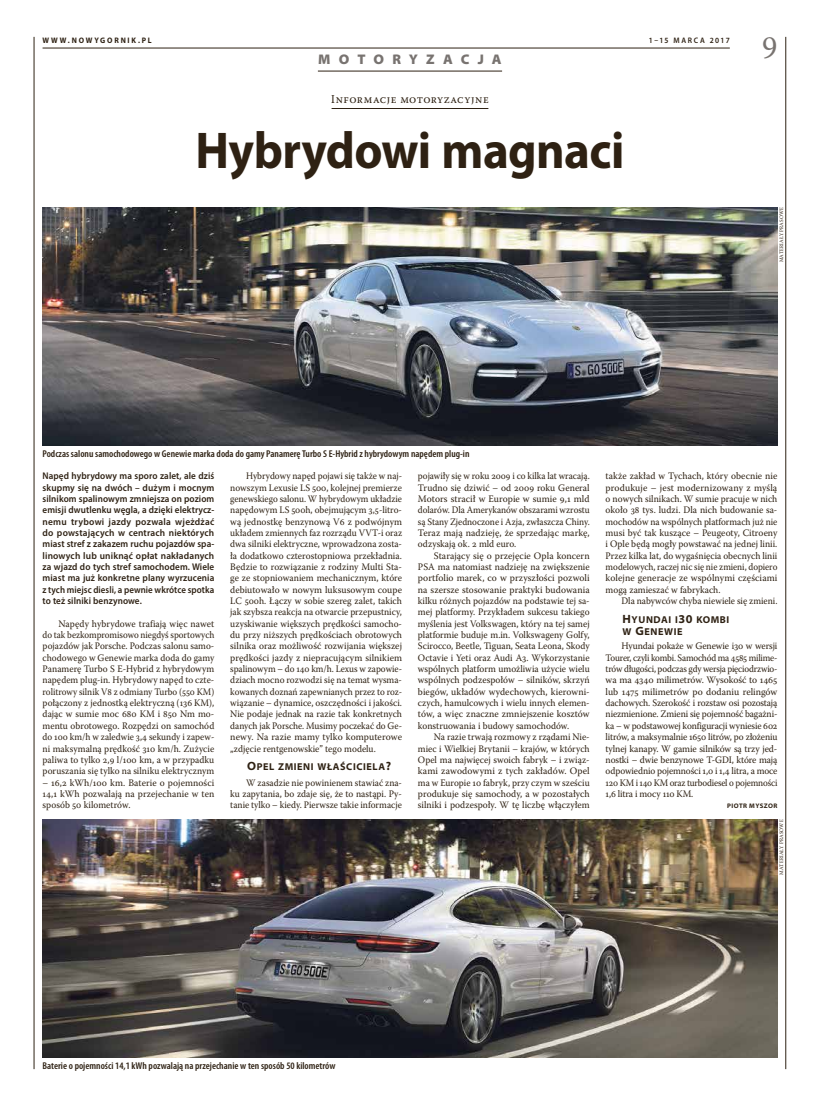
<style>
.page{position:relative;width:820px;height:1106px;background:#fff}
.page>*{position:absolute;margin:0;border:0;box-sizing:border-box;transform-origin:0 0}
.t1{font:700 52px "Myriad Pro";letter-spacing:-.015em;color:#2e2113;scale:.94 1}
.t2{font:32px "Warnock Pro";color:#787370;scale:.94 1}
.t3{font:900 semi-expanded 14px "Myriad Pro";letter-spacing:.615em;color:#787370;scale:.94 1}
.t4{font:12px "Warnock Pro";letter-spacing:.05em;color:#2e2113;scale:.94 1}
.t5{font:10px/12.3px "Myriad Pro Bold Semi Ext SC830";letter-spacing:.06em;color:#2e2113;scale:.94 1}
.t6{font:9.9px/11.3px "Warnock Pro";color:#2e2113;text-align:justify;scale:.96 1}
.t7{font:9.9px/11.3px "Warnock Pro";color:#2e2113;text-align:justify;scale:.93 1}
.t8{font:9.9px/11.3px "Warnock Pro";color:#2e2113;text-align:justify;scale:.94 1}
.t9{font:9.9px/11.3px "Warnock Pro";color:#2e2113;text-align:justify;scale:.95 1}
.t10{font:9.9px/11.3px "Warnock Pro";color:#2e2113;text-align:justify;scale:.92 1}
.t11{font:600 condensed 9.9px "Myriad Pro";color:#2e2113;scale:1.04 1}
.t12{font:600 9.7px/11.3px "Myriad Pro";letter-spacing:.005em;color:#2e2113;text-align:justify;scale:.94 1}
.t13{font:700 8px "Myriad Pro";letter-spacing:.235em;color:#2e2113;scale:.94 1}
.t14{font:600 8px "Myriad Pro";letter-spacing:.215em;color:#2e2113;scale:.94 1}
.t15{font:700 semi-expanded 6.6px "Myriad Pro";letter-spacing:.07em;color:#2e2113;scale:.94 1}
.t16{font:5.3px "Warnock Pro";letter-spacing:.025em;color:#2e2113;scale:.94 1}
.s1{font-size:12px}
</style>
<div class="page">
<hr style="left:34px;top:37px;width:1px;height:1032px;background:#2e2113">
<hr style="left:785px;top:37px;width:1px;height:1032px;background:#2e2113">
<hr style="left:43px;top:48px;width:686px;height:1px;background:#2e2113">
<hr style="left:318px;top:71px;width:184px;height:1px;background:#2e2113">
<hr style="left:331px;top:108px;width:157px;height:1px;background:#2e2113">
<img style="left:43px;top:819px;width:734px;height:238px">
<img style="left:43px;top:207px;width:734px;height:238px">
<p class="t13" style="left:43px;top:35px;width:117px">WWW.NOWYGORNIK.PL</p>
<h3 class="t3" style="left:318px;top:51px;width:196px">MOTORYZACJA</h3>
<p class="t4" style="left:331px;top:92px;width:169px">Informacje motoryzacyjne</p>
<h1 class="t1" style="left:195px;top:117px;width:457px">Hybrydowi magnaci</h1>
<p class="t14" style="left:648px;top:35px;width:87px">1–15 MARCA 2017</p>
<h2 class="t2" style="left:762px;top:28px;width:18px">9</h2>
<p class="t16" style="left:778px;top:262px;width:60px;rotate:-90deg">MATERIAŁY PRASOWE</p>
<p class="t11" style="left:43px;top:448px;width:412px">Podczas salonu samochodowego w Genewie marka doda do gamy Panamerę Turbo S E-Hybrid z hybrydowym napędem plug-in</p>
<p class="t12" style="left:43px;top:470px;width:184px">Napęd hybrydowy ma sporo zalet, ale dziś skupmy się na dwóch – dużym i mocnym silnikom spalinowym zmniejsza on poziom emisji dwutlenku węgla, a dzięki elektrycz&shy;nemu trybowi jazdy pozwala wjeżdżać do powstających w centrach niektórych miast stref z zakazem ruchu pojazdów spa&shy;linowych lub uniknąć opłat nakładanych za wjazd do tych stref samochodem. Wiele miast ma już konkretne plany wyrzucenia z tych miejsc diesli, a pewnie wkrótce spotka to też silniki benzynowe.</p>
<p class="t9" style="left:43px;top:617px;width:182px;text-indent:16px">Napędy hybrydowe trafiają więc nawet do tak bezkompromisowo niegdyś sportowych pojazdów jak Porsche. Podczas salonu samo&shy;chodowego w Genewie marka doda do gamy Panamerę Turbo S E-Hybrid z hybrydowym napędem plug-in. Hybrydowy napęd to czte&shy;rolitrowy silnik V8 z odmiany Turbo (550 KM) połączony z jednostką elektryczną (136 KM), dając w sumie moc 680 KM i 850 Nm mo&shy;mentu obrotowego. Rozpędzi on samochód do 100 km/h w zaledwie 3,4 sekundy i zapew&shy;ni maksymalną prędkość 310 km/h. Zużycie paliwa to tylko 2,9 l/100 km, a w przypadku poruszania się tylko na silniku elektrycznym</p>
<p class="t6" style="left:43px;top:776px;width:180px">– 16,2 kWh/100 km. Baterie o pojemności 14,1 kWh pozwalają na przejechanie w ten sposób 50 kilometrów.</p>
<p class="t7" style="left:230px;top:470px;width:186px;text-indent:16px">Hybrydowy napęd pojawi się także w naj&shy;nowszym Lexusie LS 500, kolejnej premierze genewskiego salonu. W hybrydowym układzie napędowym LS 500h, obejmującym 3,5-litro&shy;wą jednostkę benzynową V6 z podwójnym układem zmiennych faz rozrządu VVT-i oraz dwa silniki elektryczne, wprowadzona zosta&shy;ła dodatkowo czterostopniowa przekładnia.<br>Będzie to rozwiązanie z rodziny Multi Sta&shy;ge ze stopniowaniem mechanicznym, które debiutowało w nowym luksusowym coupe LC 500h. Łączy w sobie szereg zalet, takich jak szybsza reakcja na otwarcie przepustnicy, uzyskiwanie większych prędkości samocho&shy;du przy niższych prędkościach obrotowych silnika oraz możliwość rozwijania większej prędkości jazdy z niepracującym silnikiem spalinowym – do 140 km/h. Lexus w zapowie&shy;dziach mocno rozwodzi się na temat wysma&shy;kowanych doznań zapewnianych przez to roz&shy;wiązanie – dynamice, oszczędności i jakości.<br>Nie podaje jednak na razie tak konkretnych danych jak Porsche. Musimy poczekać do Ge&shy;newy. Na razie mamy tylko komputerowe „zdjęcie rentgenowskie” tego modelu.</p>
<p class="t5" style="left:247px;top:760px;width:154px"><span class="s1">O</span>PEL ZMIENI WŁAŚCICIELA<span class="s1">?</span></p>
<p class="t7" style="left:230px;top:776px;width:186px;text-indent:16px">W zasadzie nie powinienem stawiać zna&shy;ku zapytania, bo zdaje się, że to nastąpi. Py&shy;tanie tylko – kiedy. Pierwsze takie informacje</p>
<p class="t10" style="left:418px;top:470px;width:188px">pojawiły się w roku 2009 i co kilka lat wracają.<br>Trudno się dziwić – od 2009 roku General Motors stracił w Europie w sumie 9,1 mld dolarów. Dla Amerykanów obszarami wzrostu są Stany Zjednoczone i Azja, zwłaszcza Chiny.<br>Teraz mają nadzieję, że sprzedając markę, odzyskają ok. 2 mld euro.</p>
<p class="t6" style="left:418px;top:549px;width:181px;text-indent:16px">Starający się o przejęcie Opla koncern PSA ma natomiast nadzieję na zwiększenie portfolio marek, co w przyszłości pozwoli na szersze stosowanie praktyki budowania kilku różnych pojazdów na podstawie tej sa&shy;mej platformy. Przykładem sukcesu takiego myślenia jest Volkswagen, który na tej samej platformie buduje m.in. Volkswageny Golfy, Scirocco, Beetle, Tiguan, Seata Leona, Skody Octavie i Yeti oraz Audi A3. Wykorzystanie wspólnych platform umożliwia użycie wielu wspólnych podzespołów – silników, skrzyń biegów, układów wydechowych, kierowni&shy;czych, hamulcowych i wielu innych elemen&shy;tów, a więc znaczne zmniejszenie kosztów konstruowania i budowy samochodów.</p>
<p class="t8" style="left:418px;top:731px;width:184px;text-indent:16px">Na razie trwają rozmowy z rządami Nie&shy;miec i Wielkiej Brytanii – krajów, w których Opel ma najwięcej swoich fabryk – i związ&shy;kami zawodowymi z tych zakładów. Opel ma w Europie 10 fabryk, przy czym w sześciu produkuje się samochody, a w pozostałych silniki i podzespoły. W tę liczbę włączyłem</p>
<p class="t6" style="left:605px;top:470px;width:180px">także zakład w Tychach, który obecnie nie produkuje – jest modernizowany z myślą o nowych silnikach. W sumie pracuje w nich około 38 tys. ludzi. Dla nich budowanie sa&shy;mochodów na wspólnych platformach już nie musi być tak kuszące – Peugeoty, Citroeny i Ople będą mogły powstawać na jednej linii.<br>Przez kilka lat, do wygaśnięcia obecnych linii modelowych, raczej nic się nie zmieni, dopiero kolejne generacje ze wspólnymi częściami mogą zamieszać w fabrykach.</p>
<p class="t7" style="left:621px;top:595px;width:169px">Dla nabywców chyba niewiele się zmieni.</p>
<p class="t5" style="left:622px;top:613px;width:115px"><span class="s1">H</span>YUNDAI I<span class="s1">30</span> KOMBI<br>W <span class="s1">G</span>ENEWIE</p>
<p class="t8" style="left:605px;top:640px;width:184px;text-indent:16px">Hyundai pokaże w Genewie i30 w wersji Tourer, czyli kombi. Samochód ma 4585 milime&shy;trów długości, podczas gdy wersja pięciodrzwio&shy;wa ma 4340 milimetrów. Wysokość to 1465 lub 1475 milimetrów po dodaniu relingów dachowych. Szerokość i rozstaw osi pozostają niezmienione. Zmieni się pojemność bagażni&shy;ka – w podstawowej konfiguracji wyniesie 602 litrów, a maksymalnie 1650 litrów, po złożeniu tylnej kanapy. W gamie silników są trzy jed&shy;nostki – dwie benzynowe T-GDI, które mają odpowiednio pojemności 1,0 i 1,4 litra, a moce 120 KM i 140 KM oraz turbodiesel o pojemności 1,6 litra i mocy 110 KM.</p>
<p class="t15" style="left:727px;top:802px;width:55px">PIOTR MYSZOR</p>
<p class="t16" style="left:778px;top:875px;width:60px;rotate:-90deg">MATERIAŁY PRASOWE</p>
<p class="t11" style="left:43px;top:1060px;width:283px">Baterie o pojemności 14,1 kWh pozwalają na przejechanie w ten sposób 50 kilometrów</p>
</div>
